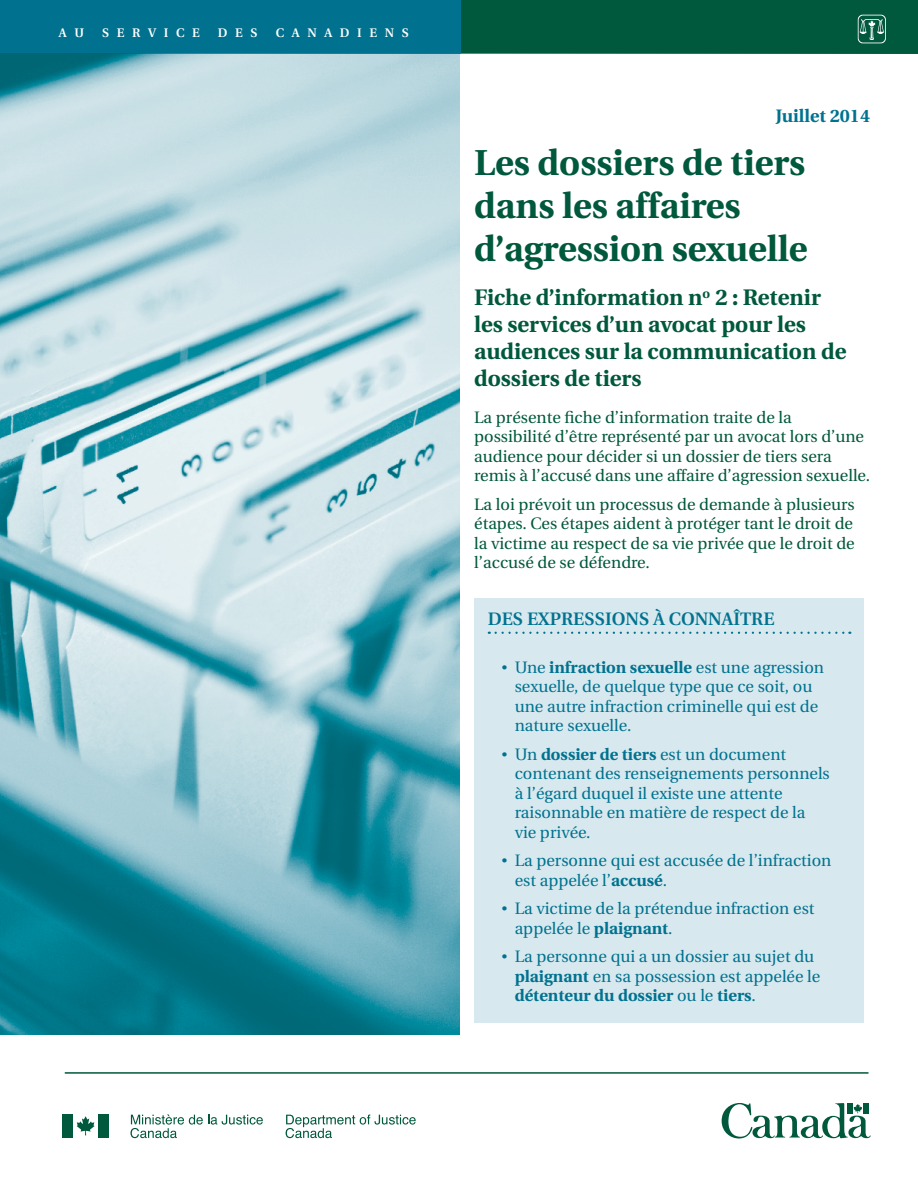
<style>
.page{position:relative;width:918px;height:1188px;background:#fff}
.page>*{position:absolute;margin:0;border:0;box-sizing:border-box;transform-origin:0 0}
.TITLE1{font:700 36px/43.2px "Utopia";color:#00583d}
.TITLE2{font:700 22.5px/27px "Utopia";color:#00583d}
.TITLE3{font:600 18px "Utopia";color:#00728f}
.date{font:700 18px "Utopia";color:#00728f}
.t1{font:16.5px/19.5px "Utopia";color:#00728f}
.BODY{font:16.5px/19.5px "Utopia";color:#00583d}
.t2{font:600 12.45px "Utopia";letter-spacing:.615em;color:#fff}
.s1{font-weight:700}
</style>
<div class="page">
<img style="left:0;top:54px;width:460px;height:981px">
<div style="left:461px;top:0;width:457px;height:54px;background:#00583d"></div>
<div style="left:0;top:0;width:461px;height:54px;background:#00728f"></div>
<svg style="left:858px;top:15px;width:28px;height:28px"></svg>
<hr style="left:65px;top:1072px;width:803px;height:2px;background:#00583d">
<svg style="left:722px;top:1103px;width:149px;height:35px"></svg>
<div style="left:62px;top:1114px;width:11px;height:23px;background:#00583d"></div>
<svg style="left:77px;top:1116px;width:18px;height:19px"></svg>
<div style="left:98px;top:1114px;width:11px;height:23px;background:#00583d"></div>
<svg style="left:286px;top:1115px;width:130px;height:23px"></svg>
<svg style="left:130px;top:1114px;width:133px;height:24px"></svg>
<div style="left:474px;top:598px;width:390px;height:424px;background:#d7e8ee"></div>
<svg style="left:496px;top:632px;width:354px;height:2px"></svg>
<p class="t2" style="left:59px;top:26px;width:27px">A U</p>
<p class="t2" style="left:102px;top:26px;width:99px">SERVICE</p>
<p class="t2" style="left:218px;top:26px;width:41px">DES</p>
<p class="t2" style="left:276px;top:26px;width:135px">CANADIENS</p>
<p class="date" style="left:776px;top:106px;width:96px">Juillet 2014</p>
<p class="TITLE1" style="left:474px;top:141px;width:335px">Les dossiers de tiers dans les affaires d’agression sexuelle</p>
<p class="TITLE2" style="left:474px;top:284px;width:374px">Fiche d’information n<sup>o</sup> 2 : Retenir les services d’un avocat pour les audiences sur la communication de dossiers de tiers</p>
<p class="BODY" style="left:474px;top:408px;width:397px">La présente fiche d’information traite de la possibilité d’être représenté par un avocat lors d’une audience pour décider si un dossier de tiers sera remis à l’accusé dans une affaire d’agression sexuelle.</p>
<p class="BODY" style="left:474px;top:495px;width:382px;text-align:justify">La loi prévoit un processus de demande à plusieurs étapes. Ces étapes aident à protéger tant le droit de la victime au respect de sa vie privée que le droit de l’accusé de se défendre.</p>
<p class="TITLE3" style="left:488px;top:609px;width:288px">DES EXPRESSIONS À CONNAÎTRE</p>
<p class="t1" style="left:515px;top:657px;width:311px;text-indent:-14px">• Une <span class="s1">infraction sexuelle</span> est une agression sexuelle, de quelque type que ce soit, ou une autre infraction criminelle qui est de nature sexuelle.</p>
<p class="t1" style="left:515px;top:744px;width:317px;text-indent:-14px">• Un <span class="s1">dossier de tiers</span> est un document contenant des renseignements personnels à l’égard duquel il existe une attente raisonnable en matière de respect de la vie privée.</p>
<p class="t1" style="left:515px;top:851px;width:318px;text-indent:-14px">• La personne qui est accusée de l’infraction est appelée l’<span class="s1">accusé</span>.</p>
<p class="t1" style="left:515px;top:899px;width:301px;text-indent:-14px">• La victime de la prétendue infraction est appelée le <span class="s1">plaignant</span>.</p>
<p class="t1" style="left:515px;top:947px;width:307px;text-indent:-14px">• La personne qui a un dossier au sujet du <span class="s1">plaignant</span> en sa possession est appelée le <span class="s1">détenteur du dossier</span> ou le <span class="s1">tiers</span>.</p>
</div>
